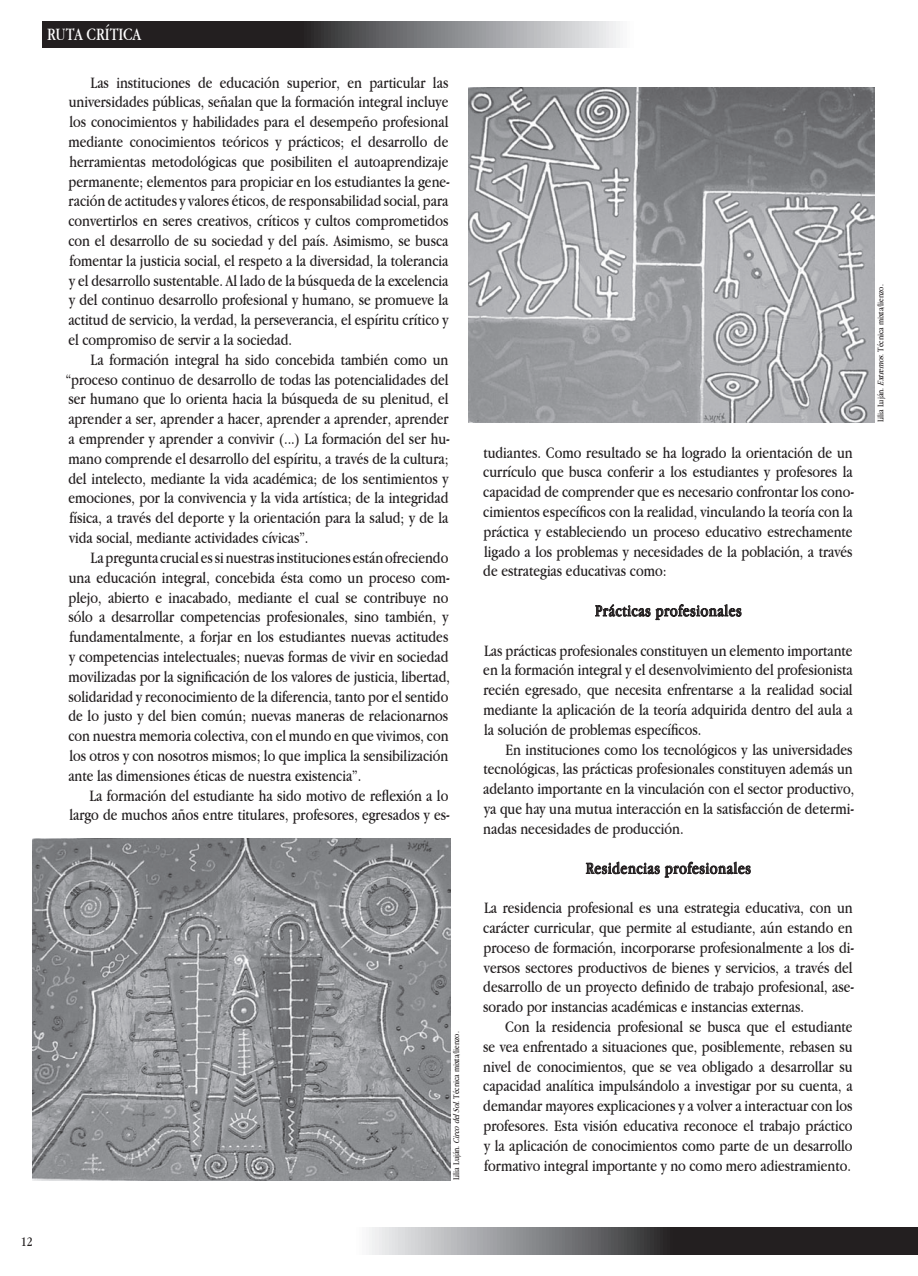
<style>
.page{position:relative;width:918px;height:1276px;background:#fff}
.page>*{position:absolute;margin:0;border:0;box-sizing:border-box;transform-origin:0 0}
.t1{font:18px "Apple Garamond";color:#fff}
.t2{font:16.5px/19.8px "Apple Garamond";color:#231f20;text-align:justify}
.t3{font:16.5px "Apple Garamond";letter-spacing:.04em;color:#231f20}
.t4{font:13.5px "Apple Garamond";color:#231f20}
.t5{font:9px "Apple Garamond";color:#231f20}
.s1{font-style:italic}
</style>
<div class="page">
<svg style="left:42px;top:21px;width:578px;height:27px;background:#5e5d5f"></svg>
<svg style="left:369px;top:1227px;width:548px;height:27px;background:#5e5d5f"></svg>
<svg style="left:917px;top:1227px;width:1px;height:27px"></svg>
<svg style="left:595px;top:604px;width:147px;height:16px"></svg>
<svg style="left:586px;top:861px;width:165px;height:17px"></svg>
<img style="left:33px;top:839px;width:418px;height:341px">
<img style="left:468px;top:88px;width:406px;height:334px">
<p class="t1" style="left:47px;top:24px;width:96px">Ruta Crítica</p>
<p class="t2" style="left:68px;top:72px;width:383px;text-indent:22px">Las instituciones de educación superior, en particular las universidades públicas, señalan que la formación integral incluye los conocimientos y habilidades para el desempeño profesional mediante conocimientos teóricos y prácticos; el desarrollo de herramientas metodológicas que posibiliten el autoaprendizaje permanente; elementos para propiciar en los estudiantes la gene&shy;ración de actitudes y valores éticos, de responsabilidad social, para convertirlos en seres creativos, críticos y cultos comprometidos con el desarrollo de su sociedad y del país. Asimismo, se busca fomentar la justicia social, el respeto a la diversidad, la tolerancia y el desarrollo sustentable. Al lado de la búsqueda de la excelencia y del continuo desarrollo profesional y humano, se promueve la actitud de servicio, la verdad, la perseverancia, el espíritu crítico y el compromiso de servir a la sociedad.</p>
<p class="t2" style="left:66px;top:349px;width:386px;text-indent:25px">La formación integral ha sido concebida también como un “proceso continuo de desarrollo de todas las potencialidades del ser humano que lo orienta hacia la búsqueda de su plenitud, el aprender a ser, aprender a hacer, aprender a aprender, aprender a emprender y aprender a convivir (...) La formación del ser hu&shy;mano comprende el desarrollo del espíritu, a través de la cultura; del intelecto, mediante la vida académica; de los sentimientos y emociones, por la convivencia y la vida artística; de la integridad física, a través del deporte y la orientación para la salud; y de la vida social, mediante actividades cívicas”.</p>
<p class="t2" style="left:68px;top:547px;width:383px;text-indent:22px">La pregunta crucial es si nuestras instituciones están ofreciendo una educación integral, concebida ésta como un proceso com&shy;plejo, abierto e inacabado, mediante el cual se contribuye no sólo a desarrollar competencias profesionales, sino también, y fundamentalmente, a forjar en los estudiantes nuevas actitudes y competencias intelectuales; nuevas formas de vivir en sociedad movilizadas por la significación de los valores de justicia, libertad, solidaridad y reconocimiento de la diferencia, tanto por el sentido de lo justo y del bien común; nuevas maneras de relacionarnos con nuestra memoria colectiva, con el mundo en que vivimos, con los otros y con nosotros mismos; lo que implica la sensibilización ante las dimensiones éticas de nuestra existencia”.</p>
<p class="t2" style="left:69px;top:785px;width:382px;text-align:right">La formación del estudiante ha sido motivo de reflexión a lo largo de muchos años entre titulares, profesores, egresados y es-</p>
<p class="t5" style="left:451px;top:1180px;width:150px;rotate:-90deg">Lilia Luján. <span class="s1">CircodelSol</span>. Técnica mixta/lienzo.</p>
<p class="t2" style="left:483px;top:442px;width:372px">tudiantes. Como resultado se ha logrado la orientación de un currículo que busca conferir a los estudiantes y profesores la capacidad de comprender que es necesario confrontar los cono&shy;cimientos específicos con la realidad, vinculando la teoría con la práctica y estableciendo un proceso educativo estrechamente ligado a los problemas y necesidades de la población, a través de estrategias educativas como:</p>
<p class="t3" style="left:595px;top:601px;width:148px">Prácticas profesionales</p>
<p class="t2" style="left:483px;top:640px;width:371px">Las prácticas profesionales constituyen un elemento importante en la formación integral y el desenvolvimiento del profesionista recién egresado, que necesita enfrentarse a la realidad social mediante la aplicación de la teoría adquirida dentro del aula a la solución de problemas específicos.</p>
<p class="t2" style="left:483px;top:739px;width:373px;text-indent:22px">En instituciones como los tecnológicos y las universidades tecnológicas, las prácticas profesionales constituyen además un adelanto importante en la vinculación con el sector productivo, ya que hay una mutua interacción en la satisfacción de determi&shy;nadas necesidades de producción.</p>
<p class="t3" style="left:586px;top:858px;width:166px">Residencias profesionales</p>
<p class="t2" style="left:483px;top:897px;width:372px">La residencia profesional es una estrategia educativa, con un carácter curricular, que permite al estudiante, aún estando en proceso de formación, incorporarse profesionalmente a los di&shy;versos sectores productivos de bienes y servicios, a través del desarrollo de un proyecto definido de trabajo profesional, ase&shy;sorado por instancias académicas e instancias externas.</p>
<p class="t2" style="left:483px;top:1016px;width:371px;text-indent:22px">Con la residencia profesional se busca que el estudiante se vea enfrentado a situaciones que, posiblemente, rebasen su nivel de conocimientos, que se vea obligado a desarrollar su capacidad analítica impulsándolo a investigar por su cuenta, a demandar mayores explicaciones y a volver a interactuar con los profesores. Esta visión educativa reconoce el trabajo práctico y la aplicación de conocimientos como parte de un desarrollo formativo integral importante y no como mero adiestramiento.</p>
<p class="t4" style="left:21px;top:1233px;width:13px">12</p>
<p class="t5" style="left:875px;top:422px;width:139px;rotate:-90deg">Lilia Luján. <span class="s1">Extremos</span>. Técnica mixta/lienzo.</p>
</div>
